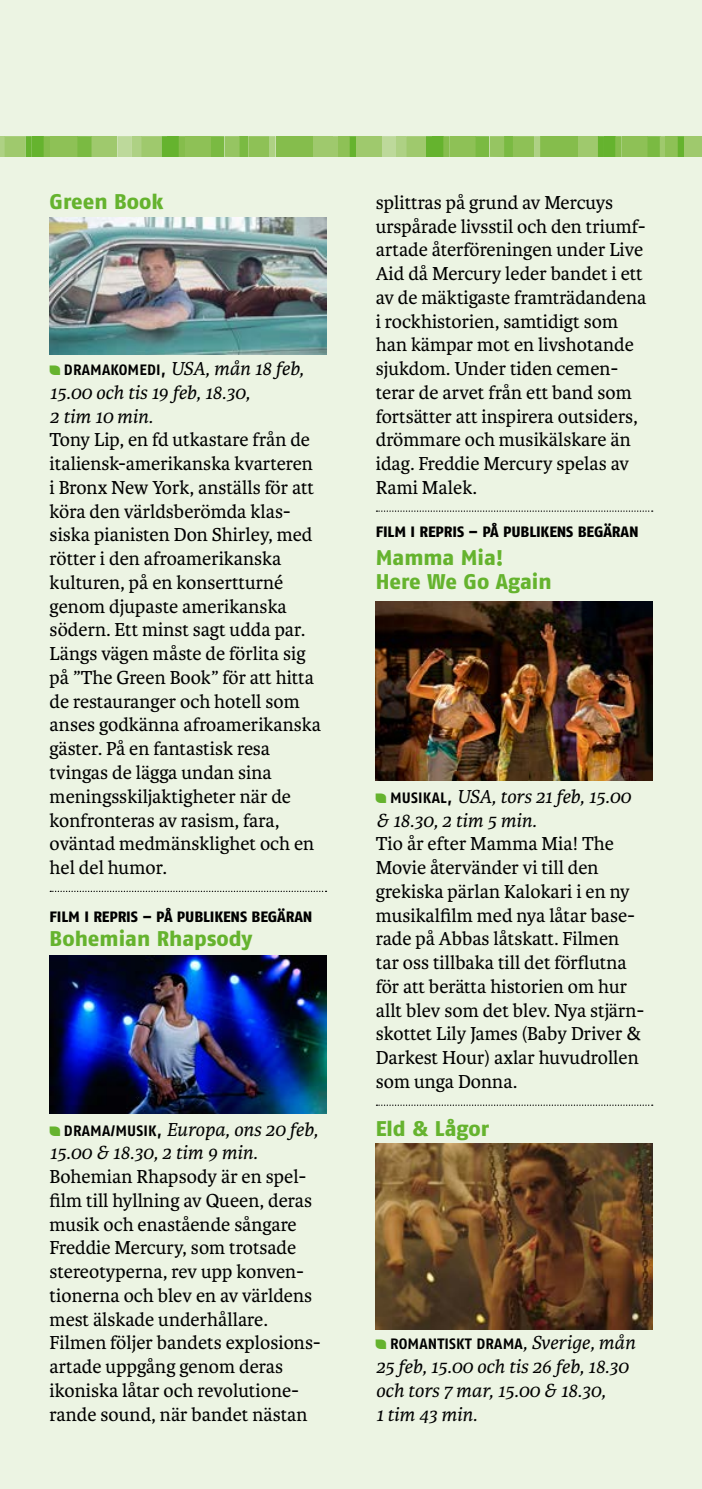
<style>
.page{position:relative;width:702px;height:1489px;background:#fff}
.page>*{position:absolute;margin:0;border:0;box-sizing:border-box;transform-origin:0 0}
.t1{font:800 21.25px/23.8px "Fago Pro";color:#65b32e}
.t2{font:20px/23.8px "Karmina";color:#000}
.t3{font:italic 20px/23.8px "Karmina";color:#000}
.t4{font:800 15px "Fago Pro";letter-spacing:-.01em;color:#000}
.t5{font:700 15px "Fago Pro";letter-spacing:.01em;color:#000}
.s1{color:#65b32e}
.s2{font-family:"Fago Pro";font-weight:700;font-style:normal;font-size:15px}
.s3{font-family:"Karmina";font-weight:400;font-style:italic;font-size:20px}
</style>
<div class="page">
<div style="left:0;top:0;width:702px;height:1488px;background:#ecf4e3"></div>
<svg style="left:50px;top:890px;width:276px;height:1px"></svg>
<img style="left:50px;top:218px;width:276px;height:137px">
<img style="left:50px;top:955px;width:276px;height:157px">
<svg style="left:376px;top:510px;width:276px;height:1px"></svg>
<svg style="left:376px;top:1104px;width:276px;height:1px"></svg>
<img style="left:376px;top:601px;width:276px;height:179px">
<img style="left:376px;top:1143px;width:276px;height:186px">
<div style="left:540px;top:136px;width:38px;height:21px;background:#85bd4c"></div>
<div style="left:275px;top:136px;width:38px;height:21px;background:#85bd4c"></div>
<svg style="left:332px;top:136px;width:6px;height:21px"></svg>
<div style="left:338px;top:136px;width:12px;height:21px;background:#8ec156"></div>
<div style="left:167px;top:136px;width:12px;height:21px;background:#65b32e"></div>
<div style="left:432px;top:136px;width:11px;height:21px;background:#65b32e"></div>
<svg style="left:350px;top:136px;width:6px;height:21px"></svg>
<svg style="left:179px;top:136px;width:6px;height:21px"></svg>
<svg style="left:443px;top:136px;width:6px;height:21px"></svg>
<div style="left:91px;top:136px;width:26px;height:21px;background:#9fc96d"></div>
<div style="left:356px;top:136px;width:26px;height:21px;background:#9fc96d"></div>
<div style="left:185px;top:136px;width:26px;height:21px;background:#8ec156"></div>
<div style="left:449px;top:136px;width:26px;height:21px;background:#8ec156"></div>
<svg style="left:117px;top:136px;width:15px;height:21px"></svg>
<svg style="left:382px;top:136px;width:14px;height:21px"></svg>
<div style="left:504px;top:136px;width:9px;height:21px;background:#7aba42"></div>
<div style="left:239px;top:136px;width:9px;height:21px;background:#7aba42"></div>
<div style="left:132px;top:136px;width:9px;height:21px;background:#aed184"></div>
<div style="left:396px;top:136px;width:10px;height:21px;background:#aed184"></div>
<div style="left:578px;top:136px;width:20px;height:21px;background:#9fc96d"></div>
<div style="left:313px;top:136px;width:19px;height:21px;background:#9fc96d"></div>
<svg style="left:475px;top:136px;width:29px;height:21px"></svg>
<svg style="left:211px;top:136px;width:28px;height:21px"></svg>
<svg style="left:513px;top:136px;width:27px;height:21px"></svg>
<svg style="left:248px;top:136px;width:27px;height:21px"></svg>
<svg style="left:141px;top:136px;width:26px;height:21px"></svg>
<svg style="left:406px;top:136px;width:26px;height:21px"></svg>
<div style="left:32px;top:136px;width:12px;height:21px;background:#65b32e"></div>
<svg style="left:44px;top:136px;width:6px;height:21px"></svg>
<div style="left:50px;top:136px;width:27px;height:21px;background:#8ec156"></div>
<svg style="left:77px;top:136px;width:14px;height:21px"></svg>
<div style="left:0;top:136px;width:5px;height:21px;background:#aed184"></div>
<svg style="left:5px;top:136px;width:27px;height:21px"></svg>
<div style="left:604px;top:136px;width:11px;height:21px;background:#65b32e"></div>
<svg style="left:615px;top:136px;width:6px;height:21px"></svg>
<div style="left:621px;top:136px;width:26px;height:21px;background:#8ec156"></div>
<svg style="left:598px;top:136px;width:6px;height:21px"></svg>
<svg style="left:647px;top:136px;width:18px;height:21px"></svg>
<div style="left:665px;top:136px;width:12px;height:21px;background:#8ec156"></div>
<svg style="left:677px;top:136px;width:7px;height:21px"></svg>
<div style="left:684px;top:136px;width:18px;height:21px;background:#9fc96d"></div>
<p class="t1" style="left:50px;top:189px;width:115px">Green Book</p>
<p class="t3" style="left:50px;top:357px;width:256px"><span class="s1">•</span> <span class="s2">DRAMAKOMEDI,</span> USA, mån 18 feb,<br>15.00 och tis 19 feb, 18.30,<br>2 tim 10 min.</p>
<p class="t2" style="left:50px;top:428px;width:273px">Tony Lip, en fd utkastare från de italiensk-amerikanska kvarteren i Bronx New York, anställs för att köra den världsberömda klas&shy;siska pianisten Don Shirley, med rötter i den afroamerikanska kulturen, på en konsertturné genom djupaste amerikanska södern. Ett minst sagt udda par.<br>Längs vägen måste de förlita sig på ”The Green Book” för att hitta de restauranger och hotell som anses godkänna afroamerikanska gäster. På en fantastisk resa tvingas de lägga undan sina meningsskiljaktigheter när de konfronteras av rasism, fara, oväntad medmänsklighet och en hel del humor.</p>
<p class="t4" style="left:50px;top:907px;width:264px">FILM I REPRIS – PÅ PUBLIKENS BEGÄRAN</p>
<p class="t1" style="left:50px;top:926px;width:204px">Bohemian Rhapsody</p>
<p class="t3" style="left:50px;top:1117px;width:270px"><span class="s1">•</span> <span class="s2">DRAMA/MUSIK,</span> Europa, ons 20 feb,<br>15.00 &amp; 18.30, 2 tim 9 min.</p>
<p class="t2" style="left:50px;top:1164px;width:272px">Bohemian Rhapsody är en spel&shy;film till hyllning av Queen, deras musik och enastående sångare<br>Freddie Mercury, som trotsade stereotyperna, rev upp konven&shy;tionerna och blev en av världens mest älskade underhållare.<br>Filmen följer bandets explosions&shy;artade uppgång genom deras ikoniska låtar och revolutione&shy;rande sound, när bandet nästan</p>
<p class="t2" style="left:376px;top:191px;width:272px">splittras på grund av Mercuys urspårade livsstil och den triumf&shy;artade återföreningen under Live<br>Aid då Mercury leder bandet i ett av de mäktigaste framträdandena i rockhistorien, samtidigt som han kämpar mot en livshotande sjukdom. Under tiden cemen&shy;terar de arvet från ett band som fortsätter att inspirera outsiders, drömmare och musikälskare än idag. Freddie Mercury spelas av<br>Rami Malek.</p>
<p class="t4" style="left:376px;top:522px;width:264px">FILM I REPRIS – PÅ PUBLIKENS BEGÄRAN</p>
<p class="t1" style="left:376px;top:546px;width:177px">Mamma Mia!<br>Here We Go Again</p>
<p class="t3" style="left:376px;top:785px;width:256px"><span class="s1">•</span> <span class="s2">MUSIKAL,</span> USA, tors 21 feb, 15.00 &amp; 18.30, 2 tim 5 min.</p>
<p class="t2" style="left:376px;top:832px;width:268px">Tio år efter Mamma Mia! The<br>Movie återvänder vi till den grekiska pärlan Kalokari i en ny musikalfilm med nya låtar base&shy;rade på Abbas låtskatt. Filmen tar oss tillbaka till det förflutna för att berätta historien om hur allt blev som det blev. Nya stjärn&shy;skottet Lily James (Baby Driver &amp;<br>Darkest Hour) axlar huvudrollen som unga Donna.</p>
<p class="t1" style="left:376px;top:1116px;width:115px">Eld &amp; Lågor</p>
<p class="t5" style="left:376px;top:1335px;width:261px"><span class="s1">•</span> ROMANTISKT DRAMA<span class="s3">, Sverige, mån</span></p>
<p class="t3" style="left:376px;top:1355px;width:254px">25 feb, 15.00 och tis 26 feb, 18.30 och tors 7 mar, 15.00 &amp; 18.30,<br>1 tim 43 min.</p>
</div>
